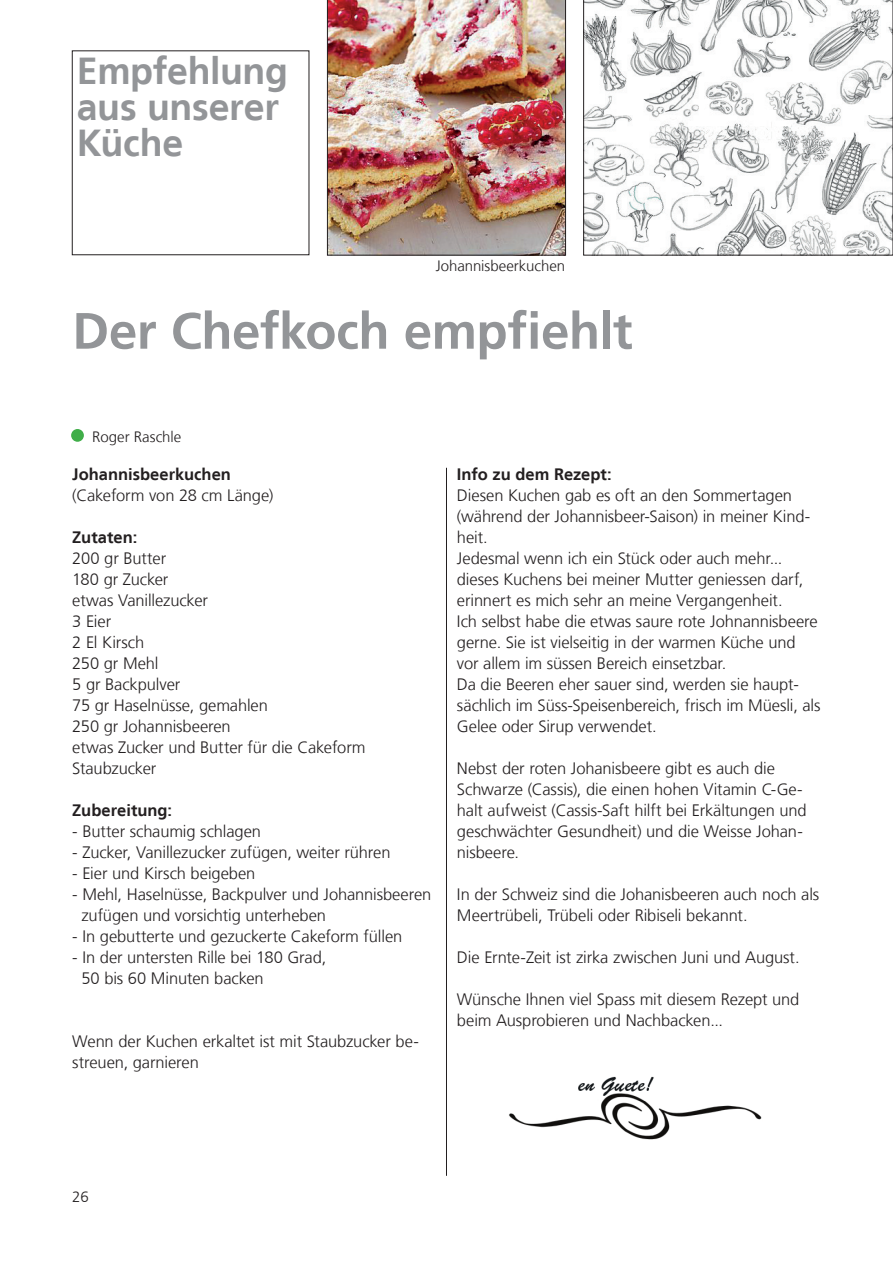
<style>
.page{position:relative;width:893px;height:1263px;background:#fff}
.page>*{position:absolute;margin:0;border:0;box-sizing:border-box;transform-origin:0 0}
.t1{font:700 51px "Frutiger LT";letter-spacing:-.01em;color:#939598}
.t2{font:700 37.5px/36px "Frutiger LT";letter-spacing:-.01em;color:#939598}
.t3{font:300 16.5px/21px "Frutiger LT";letter-spacing:-.005em;color:#231f20}
.t4{font:700 16.5px "Frutiger LT";color:#231f20}
.t5{font:300 15px "Frutiger LT";color:#231f20}
</style>
<div class="page">
<svg style="left:583px;top:0;width:310px;height:255px"></svg>
<hr style="left:446px;top:468px;width:1px;height:708px;background:#231f20">
<div style="left:71px;top:429px;width:13px;height:13px;background:#40ae49;border-radius:50%"></div>
<img style="left:327px;top:0;width:239px;height:255px">
<img style="left:509px;top:1076px;width:253px;height:64px">
<h2 class="t2" style="left:77px;top:53px;width:213px">Empfehlung aus unserer<br>Küche</h2>
<p class="t5" style="left:436px;top:257px;width:131px">Johannisbeerkuchen</p>
<h1 class="t1" style="left:72px;top:301px;width:562px">Der Chefkoch empfiehlt</h1>
<p class="t5" style="left:92px;top:428px;width:91px">Roger Raschle</p>
<p class="t4" style="left:72px;top:465px;width:160px">Johannisbeerkuchen</p>
<p class="t3" style="left:72px;top:485px;width:203px">(Cakeform von 28 cm Länge)</p>
<p class="t4" style="left:72px;top:528px;width:67px">Zutaten:</p>
<p class="t3" style="left:72px;top:548px;width:295px">200 gr Butter<br>180 gr Zucker<br>etwas Vanillezucker<br>3 Eier<br>2 El Kirsch<br>250 gr Mehl<br>5 gr Backpulver<br>75 gr Haselnüsse, gemahlen<br>250 gr Johannisbeeren<br>etwas Zucker und Butter für die Cakeform<br>Staubzucker</p>
<p class="t4" style="left:72px;top:801px;width:101px">Zubereitung:</p>
<p class="t3" style="left:72px;top:821px;width:190px">- Butter schaumig schlagen</p>
<p class="t3" style="left:72px;top:842px;width:320px">- Zucker, Vanillezucker zufügen, weiter rühren</p>
<p class="t3" style="left:72px;top:863px;width:185px">- Eier und Kirsch beigeben</p>
<p class="t3" style="left:81px;top:884px;width:351px;text-indent:-9px">- Mehl, Haselnüsse, Backpulver und Johannisbeeren zufügen und vorsichtig unterheben</p>
<p class="t3" style="left:72px;top:926px;width:332px">- In gebutterte und gezuckerte Cakeform füllen</p>
<p class="t3" style="left:81px;top:947px;width:246px;text-indent:-9px">- In der untersten Rille bei 180 Grad,<br>50 bis 60 Minuten backen</p>
<p class="t3" style="left:72px;top:1031px;width:348px">Wenn der Kuchen erkaltet ist mit Staubzucker be&shy;streuen, garnieren</p>
<p class="t4" style="left:457px;top:465px;width:156px">Info zu dem Rezept:</p>
<p class="t3" style="left:457px;top:485px;width:365px">Diesen Kuchen gab es oft an den Sommertagen (während der Johannisbeer-Saison) in meiner Kind&shy;heit.<br>Jedesmal wenn ich ein Stück oder auch mehr... dieses Kuchens bei meiner Mutter geniessen darf, erinnert es mich sehr an meine Vergangenheit.<br>Ich selbst habe die etwas saure rote Johnannisbeere gerne. Sie ist vielseitig in der warmen Küche und vor allem im süssen Bereich einsetzbar.<br>Da die Beeren eher sauer sind, werden sie haupt&shy;sächlich im Süss-Speisenbereich, frisch im Müesli, als Gelee oder Sirup verwendet.</p>
<p class="t3" style="left:457px;top:758px;width:351px">Nebst der roten Johanisbeere gibt es auch die Schwarze (Cassis), die einen hohen Vitamin C-Ge&shy;halt aufweist (Cassis-Saft hilft bei Erkältungen und geschwächter Gesundheit) und die Weisse Johan&shy;nisbeere.</p>
<p class="t3" style="left:457px;top:884px;width:364px">In der Schweiz sind die Johanisbeeren auch noch als<br>Meertrübeli, Trübeli oder Ribiseli bekannt.</p>
<p class="t3" style="left:457px;top:947px;width:344px">Die Ernte-Zeit ist zirka zwischen Juni und August.</p>
<p class="t3" style="left:457px;top:989px;width:344px">Wünsche Ihnen viel Spass mit diesem Rezept und beim Ausprobieren und Nachbacken...</p>
<p class="t5" style="left:72px;top:1188px;width:18px">26</p>
</div>
